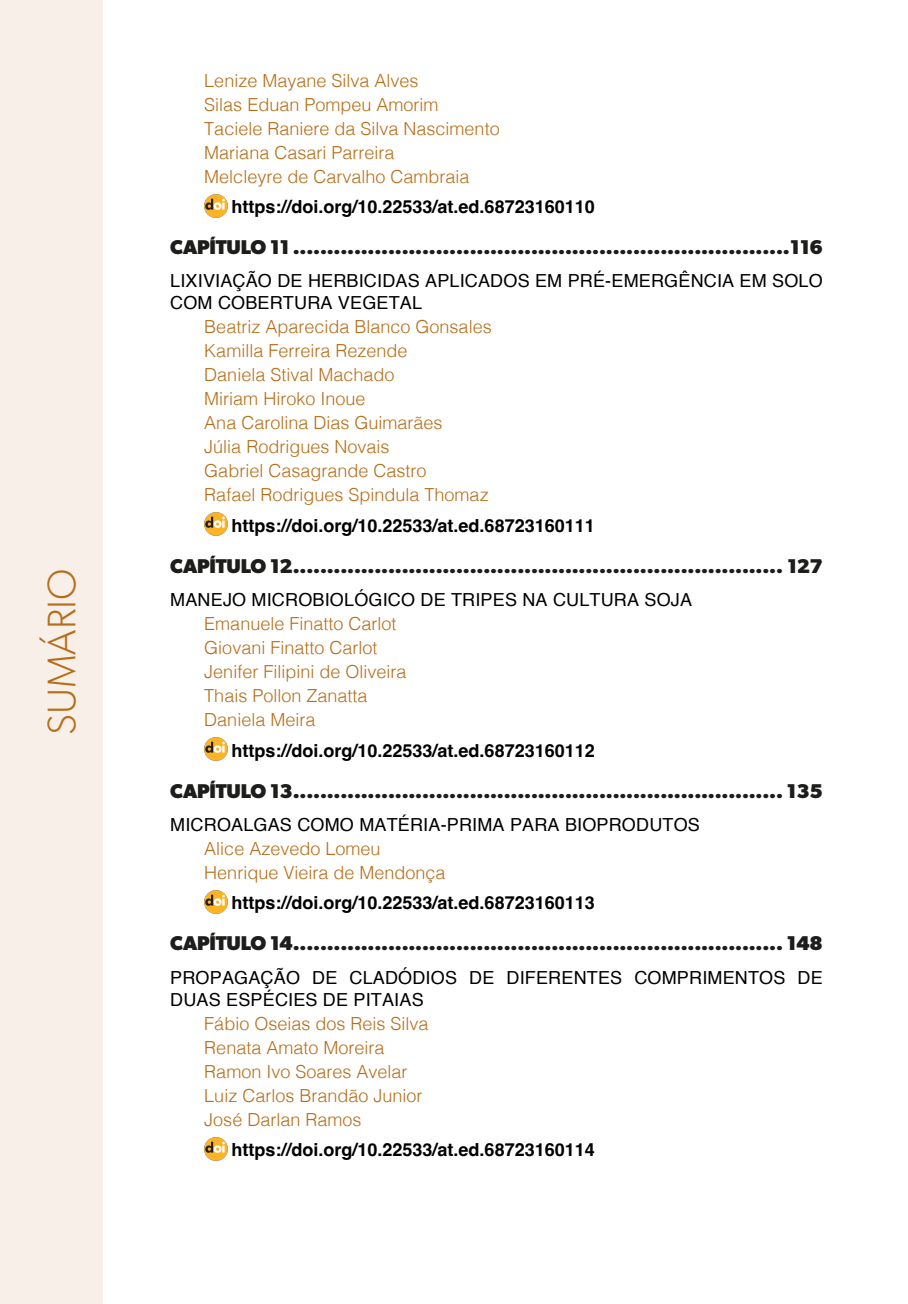
<style>
.page{position:relative;width:908px;height:1304px;background:#fff}
.page>*{position:absolute;margin:0;border:0;box-sizing:border-box;transform-origin:0 0}
.t1{font:300 40px "Gibson";color:#b66e19}
.t2{font:700 20px "Gibson";letter-spacing:-.01em;color:#1d1d1b}
.t3{font:300 18px/24px "Helvetica";color:#b66e19}
.t4{font:18px/22px "Helvetica";letter-spacing:.01em;color:#000}
.t5{font:700 18px "Helvetica";color:#000}
</style>
<div class="page">
<div style="left:0;top:0;width:103px;height:1304px;background:#f8f0e8"></div>
<img style="left:204px;top:194px;width:23px;height:23px">
<img style="left:204px;top:513px;width:23px;height:23px">
<img style="left:204px;top:738px;width:23px;height:23px">
<img style="left:204px;top:890px;width:23px;height:23px">
<img style="left:204px;top:1137px;width:23px;height:23px">
<h1 class="t1" style="left:37px;top:735px;width:167px;rotate:-90deg">SUMÁRIO</h1>
<p class="t3" style="left:204px;top:67px;width:297px">Lenize Mayane Silva Alves<br>Silas Eduan Pompeu Amorim<br>Taciele Raniere da Silva Nascimento<br>Mariana Casari Parreira<br>Melcleyre de Carvalho Cambraia</p>
<p class="t5" style="left:231px;top:196px;width:365px">https://doi.org/10.22533/at.ed.68723160110</p>
<p class="t2" style="left:170px;top:235px;width:653px">CAPÍTULO 11 .........................................................................116</p>
<p class="t4" style="left:170px;top:271px;width:653px">LIXIVIAÇÃO DE HERBICIDAS APLICADOS EM PRÉ-EMERGÊNCIA EM SOLO<br>COM COBERTURA VEGETAL</p>
<p class="t3" style="left:204px;top:314px;width:289px">Beatriz Aparecida Blanco Gonsales<br>Kamilla Ferreira Rezende<br>Daniela Stival Machado<br>Miriam Hiroko Inoue<br>Ana Carolina Dias Guimarães<br>Júlia Rodrigues Novais<br>Gabriel Casagrande Castro<br>Rafael Rodrigues Spindula Thomaz</p>
<p class="t5" style="left:231px;top:514px;width:365px">https://doi.org/10.22533/at.ed.68723160111</p>
<p class="t2" style="left:170px;top:554px;width:653px">CAPÍTULO 12........................................................................ 127</p>
<p class="t4" style="left:170px;top:589px;width:523px">MANEJO MICROBIOLÓGICO DE TRIPES NA CULTURA SOJA</p>
<p class="t3" style="left:204px;top:610px;width:204px">Emanuele Finatto Carlot<br>Giovani Finatto Carlot<br>Jenifer Filipini de Oliveira<br>Thais Pollon Zanatta<br>Daniela Meira</p>
<p class="t5" style="left:231px;top:739px;width:365px">https://doi.org/10.22533/at.ed.68723160112</p>
<p class="t2" style="left:170px;top:779px;width:653px">CAPÍTULO 13........................................................................ 135</p>
<p class="t4" style="left:170px;top:814px;width:531px">MICROALGAS COMO MATÉRIA-PRIMA PARA BIOPRODUTOS</p>
<p class="t3" style="left:204px;top:835px;width:243px">Alice Azevedo Lomeu<br>Henrique Vieira de Mendonça</p>
<p class="t5" style="left:231px;top:892px;width:365px">https://doi.org/10.22533/at.ed.68723160113</p>
<p class="t2" style="left:170px;top:931px;width:653px">CAPÍTULO 14........................................................................ 148</p>
<p class="t4" style="left:170px;top:967px;width:653px">PROPAGAÇÃO DE CLADÓDIOS DE DIFERENTES COMPRIMENTOS DE<br>DUAS ESPÉCIES DE PITAIAS</p>
<p class="t3" style="left:204px;top:1010px;width:226px">Fábio Oseias dos Reis Silva<br>Renata Amato Moreira<br>Ramon Ivo Soares Avelar<br>Luiz Carlos Brandão Junior<br>José Darlan Ramos</p>
<p class="t5" style="left:231px;top:1139px;width:365px">https://doi.org/10.22533/at.ed.68723160114</p>
</div>
